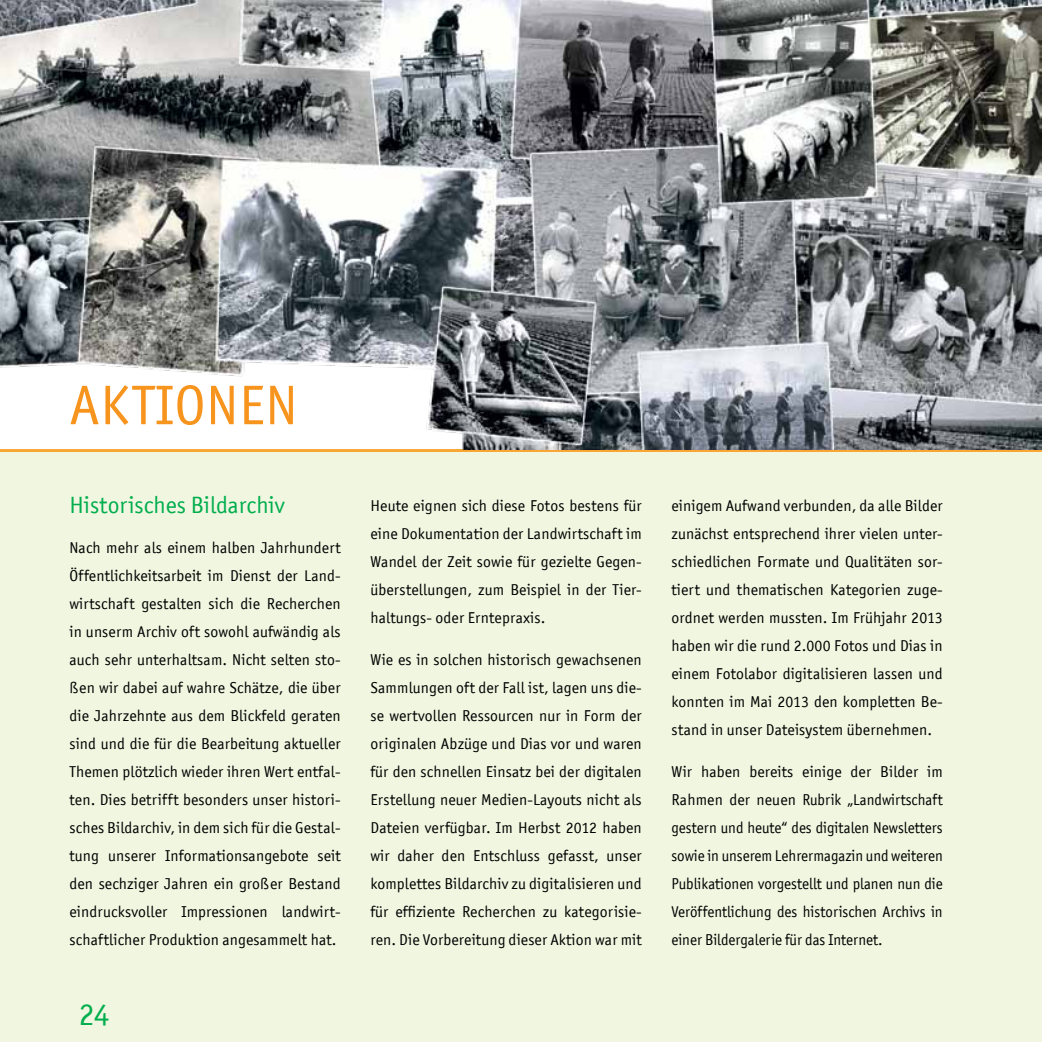
<style>
.page{position:relative;width:1042px;height:1042px;background:#fff}
.page>*{position:absolute;margin:0;border:0;box-sizing:border-box;transform-origin:0 0}
.t1{font:56px "Officina San ITC";letter-spacing:.01em;color:#f7941e}
.t2{font:31.5px "Officina San ITC";color:#00ae4d}
.t3{font:23.62px "Officina San ITC";color:#00ae4d}
.t4{font:15.75px/28px "Officina San ITC";letter-spacing:.01em;color:#000;text-align:justify}
</style>
<div class="page">
<hr style="left:0;top:449px;width:1042px;height:3px;background:#faa634">
<div style="left:0;top:452px;width:1042px;height:590px;background:#f1f6e0"></div>
<img style="left:0;top:0;width:1042px;height:449px">
<h1 class="t1" style="left:69px;top:373px;width:230px">Aktionen</h1>
<h3 class="t3" style="left:69px;top:492px;width:217px">Historisches Bildarchiv</h3>
<p class="t4" style="left:69px;top:534px;width:273px">Nach mehr als einem halben Jahrhundert Öffentlichkeitsarbeit im Dienst der Land&shy;wirtschaft gestalten sich die Recherchen in unserm Archiv oft sowohl aufwändig als auch sehr unterhaltsam. Nicht selten sto&shy;ßen wir dabei auf wahre Schätze, die über die Jahrzehnte aus dem Blickfeld geraten sind und die für die Bearbeitung aktueller Themen plötzlich wieder ihren Wert entfal&shy;ten. Dies betrifft besonders unser histori&shy;sches Bildarchiv, in dem sich für die Gestal&shy;tung unserer Informationsangebote seit den sechziger Jahren ein großer Bestand eindrucksvoller Impressionen landwirt&shy;schaftlicher Produktion angesammelt hat.</p>
<h2 class="t2" style="left:79px;top:996px;width:32px">24</h2>
<p class="t4" style="left:370px;top:492px;width:273px">H eute eignen sich diese Fotos bestens für eine Dokumentation der Landwirtschaft im Wandel der Zeit sowie für gezielte Gegen&shy;überstellungen, zum Beispiel in der Tier&shy;haltungs- oder Erntepraxis.</p>
<p class="t4" style="left:370px;top:646px;width:273px">Wie es in solchen historisch gewachsenen Sammlungen oft der Fall ist, lagen uns die&shy;se wertvollen Ressourcen nur in Form der originalen Abzüge und Dias vor und waren für den schnellen Einsatz bei der digitalen Erstellung neuer Medien-Layouts nicht als Dateien verfügbar. Im H erbst 2012 haben wir daher den Entschluss gefasst, unser komplettes Bildarchiv zu digitalisieren und für effiziente Recherchen zu kategorisie&shy;ren. Die Vorbereitung dieser Aktion war mit</p>
<p class="t4" style="left:671px;top:492px;width:273px">einigem Aufwand verbunden, da alle Bilder zunächst entsprechend ihrer vielen unter&shy;schiedlichen Formate und Qualitäten sor&shy;tiert und thematischen Kategorien zuge&shy;ordnet werden mussten. Im Frühjahr 2013 haben wir die rund 2.000 Fotos und Dias in einem Fotolabor digitalisieren lassen und konnten im Mai 2013 den kompletten Be&shy;stand in unser Dateisystem übernehmen.</p>
<p class="t4" style="left:671px;top:758px;width:273px">Wir haben bereits einige der Bilder im Rahmen der neuen Rubrik „Landwirtschaft gestern und heute“ des digitalen N ewsletters sowie in unserem Lehrermagazin und weiteren Publikationen vorgestellt und planen nun die Veröffentlichung des historischen Archivs in einer Bildergalerie für das Internet.</p>
</div>
